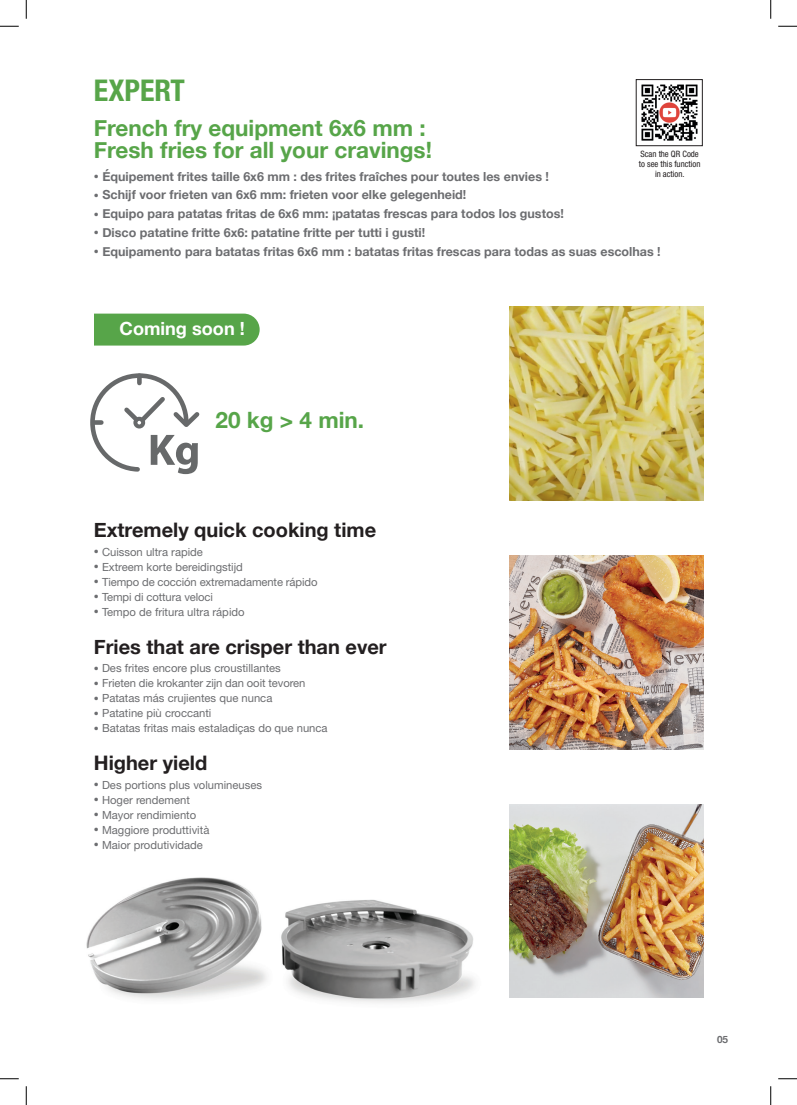
<style>
.page{position:relative;width:797px;height:1105px;background:#fff}
.page>*{position:absolute;margin:0;border:0;box-sizing:border-box;transform-origin:0 0}
.t1{font:700 condensed 30px "Helvetica Neue LT Com";color:#57a549}
.t2{font:700 22.5px/22.5px "Helvetica Neue";color:#57a549}
.t3{font:700 20px "Helvetica Neue";color:#231f20}
.t4{font:700 18.12px "Helvetica Neue";color:#fff}
.t5{font:700 12.5px "Helvetica Neue";color:#6c6d70}
.t6{font:11.25px "Helvetica Neue LT Std";color:#6c6d70}
.t7{font:700 10px "Helvetica Neue";color:#6c6d70}
.t8{font:condensed 8.75px/10px "Helvetica Neue LT Com";color:#231f20;text-align:center}
.s1{font-family:"Helvetica Neue LT Com";font-weight:400;font-stretch:condensed;font-size:10px}
.s2{font-family:"Helvetica Neue LT Com";font-stretch:condensed;font-size:10px}
</style>
<div class="page">
<svg style="left:90px;top:373px;width:109px;height:101px"></svg>
<div style="left:59px;top:314px;width:201px;height:32px;background:#57a549;border-radius:16px"></div>
<div style="left:56px;top:304px;width:38px;height:51px;background:#fff"></div>
<img style="left:86px;top:877px;width:389px;height:126px">
<img style="left:510px;top:804px;width:193px;height:194px">
<img style="left:510px;top:555px;width:193px;height:194px">
<img style="left:510px;top:307px;width:193px;height:193px">
<img style="left:641px;top:84px;width:57px;height:57px">
<div style="left:636px;top:79px;width:66px;height:67px;border:1px solid #231f20"></div>
<svg style="left:0;top:25px;width:19px;height:2px"></svg>
<svg style="left:778px;top:25px;width:19px;height:2px"></svg>
<svg style="left:0;top:1078px;width:19px;height:1px"></svg>
<svg style="left:778px;top:1078px;width:19px;height:1px"></svg>
<svg style="left:25px;top:0;width:2px;height:19px"></svg>
<svg style="left:25px;top:1086px;width:2px;height:19px"></svg>
<svg style="left:770px;top:0;width:1px;height:19px"></svg>
<svg style="left:770px;top:1086px;width:1px;height:19px"></svg>
<h1 class="t1" style="left:94px;top:72px;width:93px">EXPERT</h1>
<h2 class="t2" style="left:94px;top:117px;width:339px">French fry equipment 6x6 mm :<br>Fresh fries for all your cravings!</h2>
<p class="t5" style="left:94px;top:166px;width:456px"><span class="s1">•</span> Équipement frites taille 6x6 mm : des frites fraîches pour toutes les envies !</p>
<p class="t5" style="left:94px;top:185px;width:374px"><span class="s1">•</span> Schijf voor frieten van 6x6 mm: frieten voor elke gelegenheid!</p>
<p class="t5" style="left:94px;top:204px;width:471px"><span class="s1">•</span> Equipo para patatas fritas de 6x6 mm: ¡patatas frescas para todos los gustos!</p>
<p class="t5" style="left:94px;top:223px;width:333px"><span class="s1">•</span> Disco patatine fritte 6x6: patatine fritte per tutti i gusti!</p>
<p class="t5" style="left:94px;top:241px;width:568px"><span class="s1">•</span> Equipamento para batatas fritas 6x6 mm : batatas fritas frescas para todas as suas escolhas !</p>
<p class="t8" style="left:639px;top:149px;width:63px">Scan the QR Code to see this function in action.</p>
<h3 class="t4" style="left:120px;top:315px;width:127px">Coming soon !</h3>
<h2 class="t2" style="left:216px;top:410px;width:150px">20 kg &gt; 4 min.</h2>
<h3 class="t3" style="left:94px;top:514px;width:284px">Extremely quick cooking time</h3>
<p class="t6" style="left:94px;top:545px;width:110px"><span class="s2">•</span> Cuisson ultra rapide</p>
<p class="t6" style="left:94px;top:560px;width:150px"><span class="s2">•</span> Extreem korte bereidingstijd</p>
<p class="t6" style="left:94px;top:575px;width:225px"><span class="s2">•</span> Tiempo de cocción extremadamente rápido</p>
<p class="t6" style="left:94px;top:590px;width:121px"><span class="s2">•</span> Tempi di cottura veloci</p>
<p class="t6" style="left:94px;top:605px;width:152px"><span class="s2">•</span> Tempo de fritura ultra rápido</p>
<h3 class="t3" style="left:94px;top:631px;width:294px">Fries that are crisper than ever</h3>
<p class="t6" style="left:94px;top:661px;width:188px"><span class="s2">•</span> Des frites encore plus croustillantes</p>
<p class="t6" style="left:94px;top:676px;width:213px"><span class="s2">•</span> Frieten die krokanter zijn dan ooit tevoren</p>
<p class="t6" style="left:94px;top:691px;width:180px"><span class="s2">•</span> Patatas más crujientes que nunca</p>
<p class="t6" style="left:94px;top:706px;width:119px"><span class="s2">•</span> Patatine più croccanti</p>
<p class="t6" style="left:94px;top:721px;width:235px"><span class="s2">•</span> Batatas fritas mais estaladiças do que nunca</p>
<h3 class="t3" style="left:94px;top:748px;width:115px">Higher yield</h3>
<p class="t6" style="left:94px;top:778px;width:170px"><span class="s2">•</span> Des portions plus volumineuses</p>
<p class="t6" style="left:94px;top:793px;width:98px"><span class="s2">•</span> Hoger rendement</p>
<p class="t6" style="left:94px;top:808px;width:104px"><span class="s2">•</span> Mayor rendimiento</p>
<p class="t6" style="left:94px;top:823px;width:117px"><span class="s2">•</span> Maggiore produttività</p>
<p class="t6" style="left:94px;top:838px;width:110px"><span class="s2">•</span> Maior produtividade</p>
<p class="t7" style="left:717px;top:1032px;width:13px">05</p>
</div>
